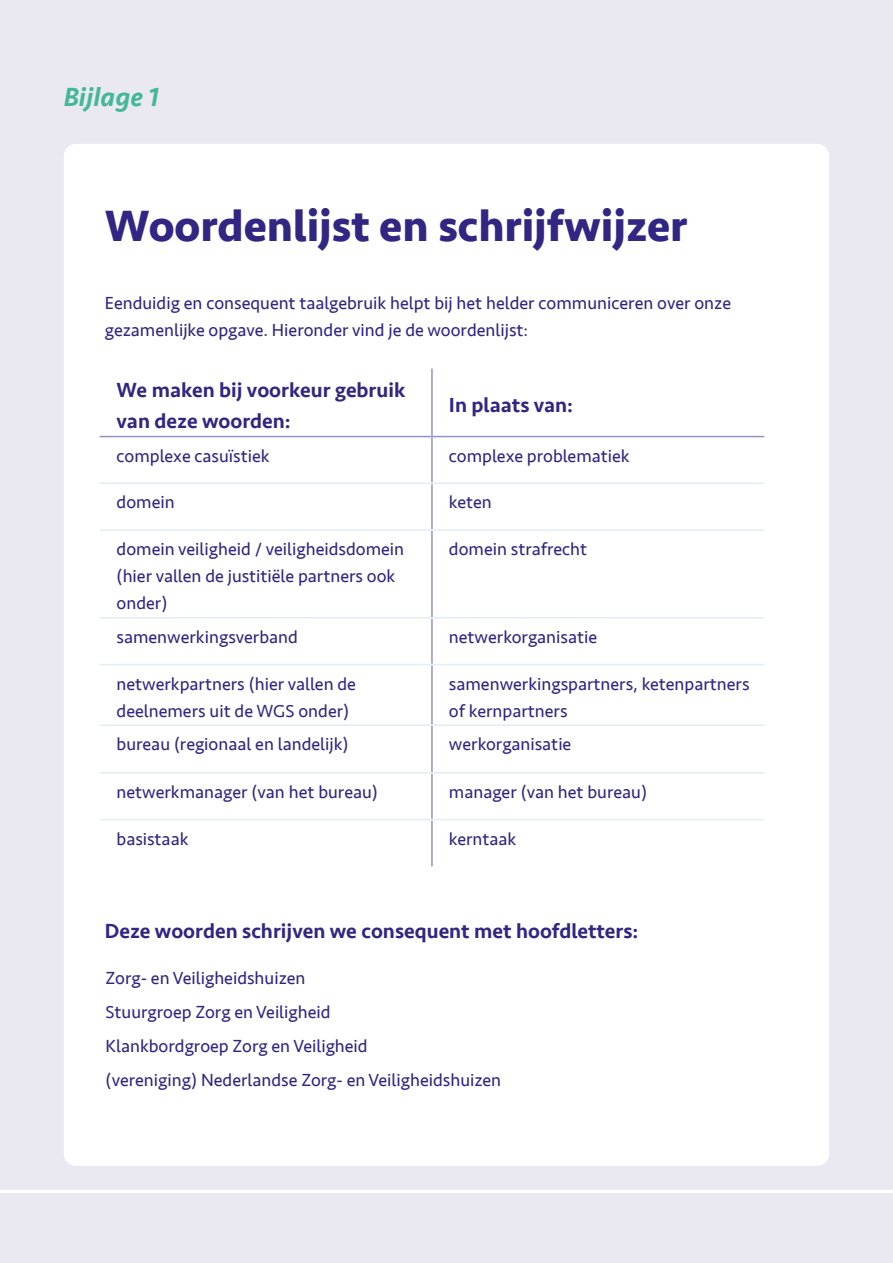
<style>
.page{position:relative;width:893px;height:1263px;background:#eae9f2}
.page>*{position:absolute;margin:0;border:0;box-sizing:border-box;transform-origin:0 0}
.t1{font:700 45px "Seravek";color:#312783}
.t2{font:italic 500 27px "Seravek";color:#44b798}
.t3{font:500 21px/31.5px "Seravek";color:#312783}
.t4{font:18px/27px "Seravek";color:#312783}
</style>
<div class="page">
<div style="left:64px;top:144px;width:765px;height:1022px;background:#fff;border-radius:12px"></div>
<hr style="left:100px;top:436px;width:332px;height:1px;background:#9492c1">
<hr style="left:432px;top:436px;width:332px;height:1px;background:#9492c1">
<hr style="left:431px;top:369px;width:2px;height:67px;background:#9492c1">
<hr style="left:431px;top:437px;width:2px;height:46px;background:#9492c1">
<hr style="left:431px;top:484px;width:2px;height:45px;background:#9492c1">
<hr style="left:431px;top:531px;width:2px;height:86px;background:#9492c1">
<hr style="left:431px;top:618px;width:2px;height:46px;background:#9492c1">
<hr style="left:431px;top:665px;width:2px;height:59px;background:#9492c1">
<hr style="left:431px;top:726px;width:2px;height:46px;background:#9492c1">
<hr style="left:431px;top:773px;width:2px;height:46px;background:#9492c1">
<hr style="left:431px;top:820px;width:2px;height:46px;background:#9492c1">
<hr style="left:100px;top:483px;width:332px;height:1px;background:#e4edf4">
<hr style="left:432px;top:483px;width:332px;height:1px;background:#e4edf4">
<hr style="left:100px;top:529px;width:332px;height:2px;background:#e4edf4">
<hr style="left:432px;top:529px;width:332px;height:2px;background:#e4edf4">
<hr style="left:100px;top:617px;width:332px;height:1px;background:#e4edf4">
<hr style="left:432px;top:617px;width:332px;height:1px;background:#e4edf4">
<hr style="left:100px;top:664px;width:332px;height:1px;background:#e4edf4">
<hr style="left:432px;top:664px;width:332px;height:1px;background:#e4edf4">
<hr style="left:100px;top:724px;width:332px;height:2px;background:#e4edf4">
<hr style="left:432px;top:724px;width:332px;height:2px;background:#e4edf4">
<hr style="left:100px;top:772px;width:332px;height:1px;background:#e4edf4">
<hr style="left:432px;top:772px;width:332px;height:1px;background:#e4edf4">
<hr style="left:100px;top:819px;width:332px;height:1px;background:#e4edf4">
<hr style="left:432px;top:819px;width:332px;height:1px;background:#e4edf4">
<hr style="left:0;top:1190px;width:893px;height:3px;background:#fff">
<h2 class="t2" style="left:64px;top:81px;width:96px">Bijlage 1</h2>
<h1 class="t1" style="left:105px;top:190px;width:584px">Woordenlijst en schrijfwijzer</h1>
<p class="t4" style="left:105px;top:289px;width:628px">Eenduidig en consequent taalgebruik helpt bij het helder communiceren over onze gezamenlijke opgave. Hieronder vind je de woordenlijst:</p>
<p class="t3" style="left:117px;top:374px;width:290px">We maken bij voorkeur gebruik van deze woorden:</p>
<p class="t3" style="left:449px;top:390px;width:126px">In plaats van:</p>
<p class="t4" style="left:117px;top:442px;width:154px">complexe casuïstiek</p>
<p class="t4" style="left:449px;top:442px;width:182px">complexe problematiek</p>
<p class="t4" style="left:117px;top:489px;width:60px">domein</p>
<p class="t4" style="left:449px;top:489px;width:44px">keten</p>
<p class="t4" style="left:117px;top:536px;width:289px">domein veiligheid / veiligheidsdomein (hier vallen de justitiële partners ook onder)</p>
<p class="t4" style="left:449px;top:536px;width:140px">domein strafrecht</p>
<p class="t4" style="left:117px;top:623px;width:183px">samenwerkingsverband</p>
<p class="t4" style="left:449px;top:623px;width:150px">netwerkorganisatie</p>
<p class="t4" style="left:117px;top:670px;width:241px">netwerkpartners (hier vallen de deelnemers uit de WGS onder)</p>
<p class="t4" style="left:449px;top:670px;width:302px">samenwerkingspartners, ketenpartners of kernpartners</p>
<p class="t4" style="left:117px;top:731px;width:234px">bureau (regionaal en landelijk)</p>
<p class="t4" style="left:449px;top:731px;width:124px">werkorganisatie</p>
<p class="t4" style="left:117px;top:778px;width:263px">netwerkmanager (van het bureau)</p>
<p class="t4" style="left:449px;top:778px;width:200px">manager (van het bureau)</p>
<p class="t4" style="left:117px;top:825px;width:73px">basistaak</p>
<p class="t4" style="left:449px;top:825px;width:69px">kerntaak</p>
<p class="t3" style="left:105px;top:915px;width:535px">Deze woorden schrijven we consequent met hoofdletters:</p>
<p class="t4" style="left:106px;top:961px;width:397px;line-height:34px">Zorg- en Veiligheidshuizen<br>Stuurgroep Zorg en Veiligheid<br>Klankbordgroep Zorg en Veiligheid<br>(vereniging) Nederlandse Zorg- en Veiligheidshuizen</p>
</div>
